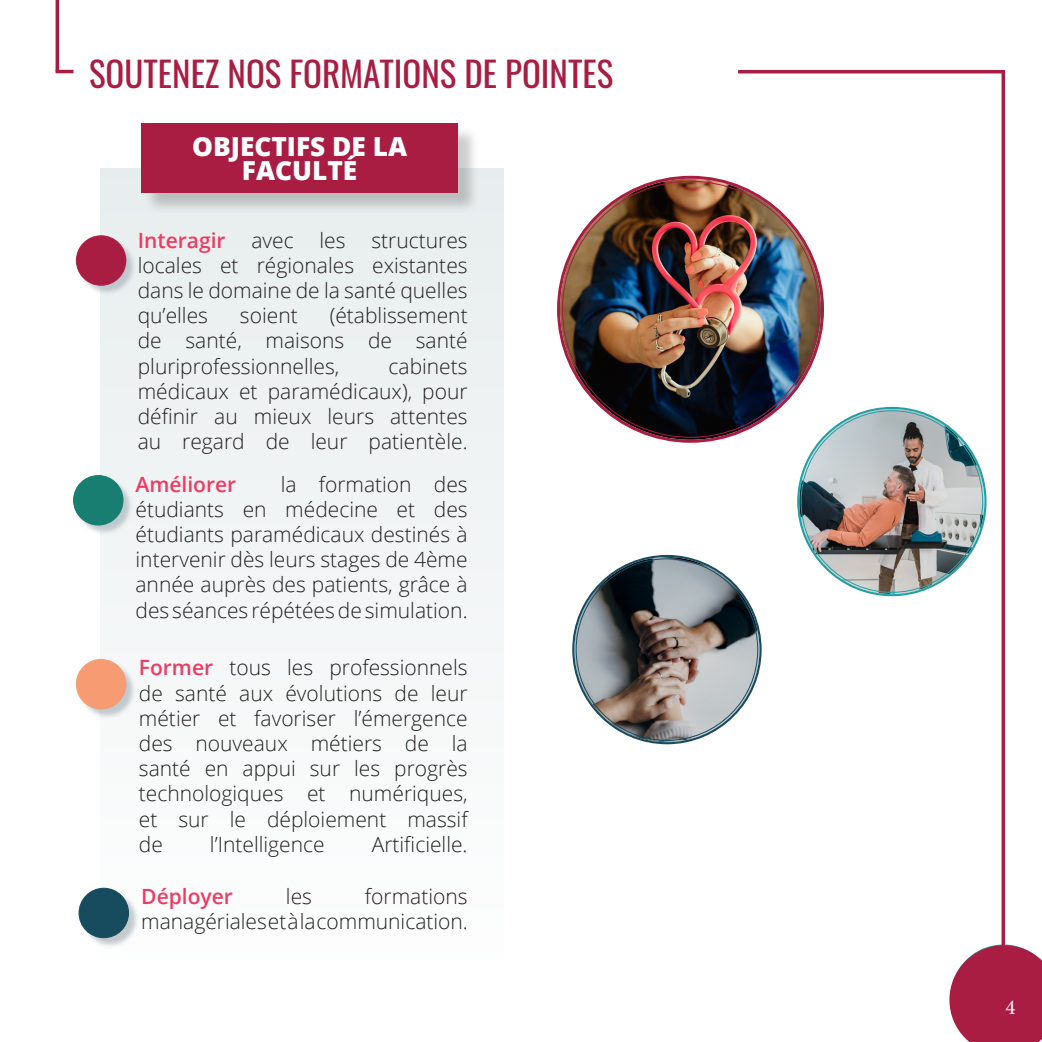
<style>
.page{position:relative;width:1042px;height:1042px;background:#fff}
.page>*{position:absolute;margin:0;border:0;box-sizing:border-box;transform-origin:0 0}
.t1{font:35px "Oswald";color:#a91d42}
.t2{font:800 26.25px/24.5px "Open Sans";color:#fff;text-align:center}
.Contenu_WoC{font:300 21px/25.2px "Open Sans";color:#231f20;text-align:justify}
.Contenu_WoC-2{font:600 21px "Open Sans";color:#ee3b61}
.t3{font:21px "Minion Pro";color:#fff}
.s1{font-weight:600;color:#ee3b61}
</style>
<div class="page">
<hr style="left:738px;top:70px;width:267px;height:3px;background:#a91d42">
<hr style="left:56px;top:0;width:3px;height:72px;background:#a91d42">
<hr style="left:56px;top:70px;width:17px;height:3px;background:#a91d42">
<svg style="left:1001px;top:73px;width:4px;height:870px;background:#b43a5a"></svg>
<div style="left:100px;top:168px;width:404px;height:791px;background:#f3f6f6"></div>
<div style="left:144px;top:126px;width:336px;height:88px;background:#231f20;opacity:.23"></div>
<div style="left:141px;top:123px;width:317px;height:69px;background:#a91d42"></div>
<div style="left:78px;top:237px;width:59px;height:59px;background:#afbabf;opacity:.75"></div>
<div style="left:77px;top:236px;width:48px;height:49px;background:#a91d42;border-radius:50%"></div>
<div style="left:77px;top:236px;width:48px;height:49px;border:1px solid #ab1e43;border-radius:50%"></div>
<div style="left:75px;top:477px;width:59px;height:59px;background:#afbabf;opacity:.75"></div>
<div style="left:74px;top:476px;width:49px;height:49px;background:#177e71;border-radius:50%"></div>
<div style="left:74px;top:476px;width:49px;height:49px;border:1px solid #177e71;border-radius:50%"></div>
<div style="left:78px;top:661px;width:59px;height:59px;background:#afbabf;opacity:.75"></div>
<div style="left:77px;top:660px;width:48px;height:48px;background:#f79c72;border-radius:50%"></div>
<div style="left:76px;top:659px;width:50px;height:50px;border:1px solid #f79c72;border-radius:50%"></div>
<div style="left:77px;top:660px;width:48px;height:48px;border:1px solid #f79c72;border-radius:50%"></div>
<img style="left:574px;top:557px;width:185px;height:185px;border-radius:93px">
<img style="left:799px;top:409px;width:185px;height:185px;border-radius:93px">
<svg style="left:949px;top:943px;width:93px;height:99px;background:#b43d5c"></svg>
<img style="left:560px;top:179px;width:261px;height:261px;border-radius:130px">
<div style="left:81px;top:890px;width:58px;height:58px;background:#afbabf;opacity:.75"></div>
<div style="left:79px;top:888px;width:49px;height:49px;background:#164c5e;border-radius:50%"></div>
<div style="left:79px;top:888px;width:49px;height:49px;border:1px solid #164c5e;border-radius:50%"></div>
<p class="t1" style="left:89px;top:43px;width:526px">SOUTENEZ NOS FORMATIONS DE POINTES</p>
<p class="t2" style="left:192px;top:132px;width:216px">OBJECTIFS DE LA<br>FACULTÉ</p>
<p class="Contenu_WoC" style="left:138px;top:227px;width:331px"><span class="s1">Interagir</span> avec les structures locales et régionales existantes dans le domaine de la santé quelles qu’elles</p>
<p class="Contenu_WoC" style="left:138px;top:302px;width:331px;text-indent:192px">(établissement de santé, maisons de santé pluriprofessionnelles,</p>
<p class="Contenu_WoC" style="left:240px;top:302px;width:59px">soient</p>
<p class="Contenu_WoC" style="left:138px;top:353px;width:331px;text-indent:251px">cabinets médicaux et paramédicaux), pour définir au mieux leurs attentes au regard de leur patientèle.</p>
<p class="Contenu_WoC-2" style="left:135px;top:469px;width:102px">Améliorer</p>
<p class="Contenu_WoC" style="left:135px;top:471px;width:334px;text-indent:145px">la formation des étudiants en médecine et des étudiants paramédicaux destinés à intervenir dès leurs stages de 4ème année auprès des patients, grâce à des séances répétées de simulation.</p>
<p class="Contenu_WoC" style="left:139px;top:654px;width:330px"><span class="s1">Former</span> tous les professionnels de santé aux évolutions de leur métier et favoriser l’émergence des nouveaux métiers de la santé en appui sur les progrès technologiques et numériques, et sur le déploiement massif de</p>
<p class="Contenu_WoC" style="left:210px;top:831px;width:116px">l’Intelligence</p>
<p class="Contenu_WoC" style="left:372px;top:831px;width:97px">Artificielle.</p>
<p class="Contenu_WoC-2" style="left:141px;top:882px;width:93px">Déployer</p>
<p class="Contenu_WoC" style="left:286px;top:883px;width:28px">les</p>
<p class="Contenu_WoC" style="left:141px;top:883px;width:328px;text-align:right">formations<br>managériales et à la communication.</p>
<p class="t3" style="left:1005px;top:993px;width:12px">4</p>
</div>
